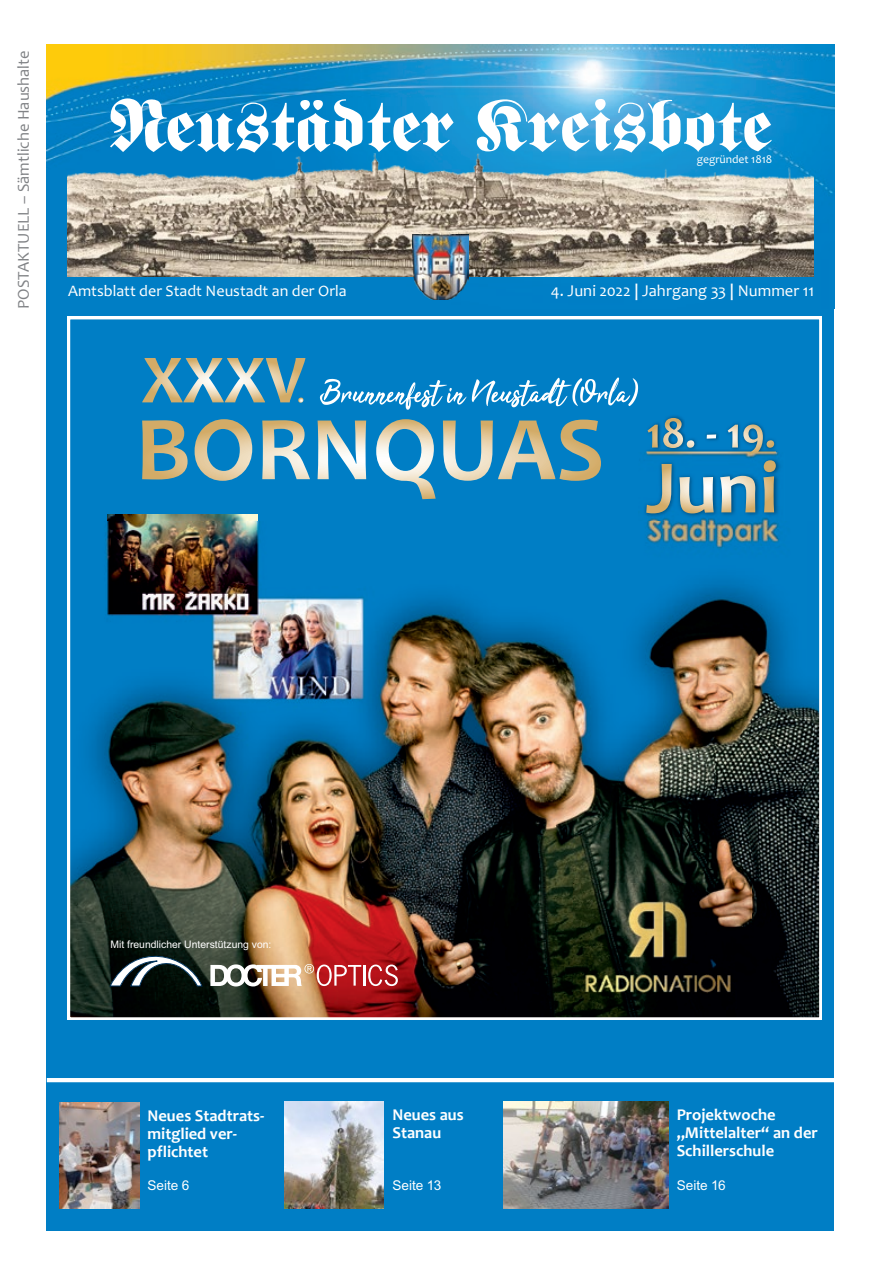
<style>
.page{position:relative;width:881px;height:1263px;background:#fff}
.page>*{position:absolute;margin:0;border:0;box-sizing:border-box;transform-origin:0 0}
.t1{font:71.85px "Fette Fraktur";color:#fff}
.Titelonfo_ueber{font:700 16.5px/18px "Candara";color:#fff}
.t2{font:16.5px "Candara";color:#fff}
.Normalfett{font:16.5px "Candara";color:#808285}
.t3{font:16.05px "Candara";color:#fff}
.Titelinfo_seite{font:13.5px "Arial";letter-spacing:.005em;color:#fff}
.t4{font:11.7px "Candara";color:#fff}
.t5{font:10.35px "Qxsrwy Arial";color:#fff}
.s1{font-weight:700}
</style>
<div class="page">
<div style="left:47px;top:305px;width:786px;height:926px;background:#007ec5"></div>
<hr style="left:47px;top:1078px;width:786px;height:4px;background:#fff">
<img style="left:47px;top:44px;width:786px;height:261px">
<img style="left:67px;top:153px;width:746px;height:123px">
<img style="left:412px;top:235px;width:57px;height:65px">
<img style="left:60px;top:1102px;width:79px;height:106px">
<img style="left:503px;top:1102px;width:165px;height:106px">
<img style="left:284px;top:1101px;width:100px;height:107px">
<img style="left:67px;top:317px;width:754px;height:702px">
<p class="Normalfett" style="left:13px;top:309px;width:260px;rotate:-90deg">POSTAKTUELL – Sämtliche Haushalte</p>
<p class="t1" style="left:109px;top:85px;width:664px">Neustädter Kreisbote</p>
<p class="t4" style="left:696px;top:151px;width:77px">gegründet 1818</p>
<p class="t3" style="left:68px;top:281px;width:280px">Amtsblatt der Stadt Neustadt an der Orla</p>
<p class="t2" style="left:550px;top:281px;width:265px">4. Juni 2022 <span class="s1">|</span> Jahrgang 33 <span class="s1">|</span> Nummer 11</p>
<p class="t5" style="left:110px;top:938px;width:162px">Mit freundlicher Unterstützung von:</p>
<p class="Titelonfo_ueber" style="left:147px;top:1106px;width:118px">Neues Stadtrats&shy;mitglied ver&shy;pflichtet</p>
<p class="Titelinfo_seite" style="left:147px;top:1178px;width:43px">Seite 6</p>
<p class="Titelonfo_ueber" style="left:392px;top:1106px;width:73px">Neues aus<br>Stanau</p>
<p class="Titelinfo_seite" style="left:392px;top:1177px;width:50px">Seite 13</p>
<p class="Titelonfo_ueber" style="left:676px;top:1106px;width:143px">Projektwoche „Mittelalter“ an der<br>Schillerschule</p>
<p class="Titelinfo_seite" style="left:676px;top:1177px;width:50px">Seite 16</p>
</div>
